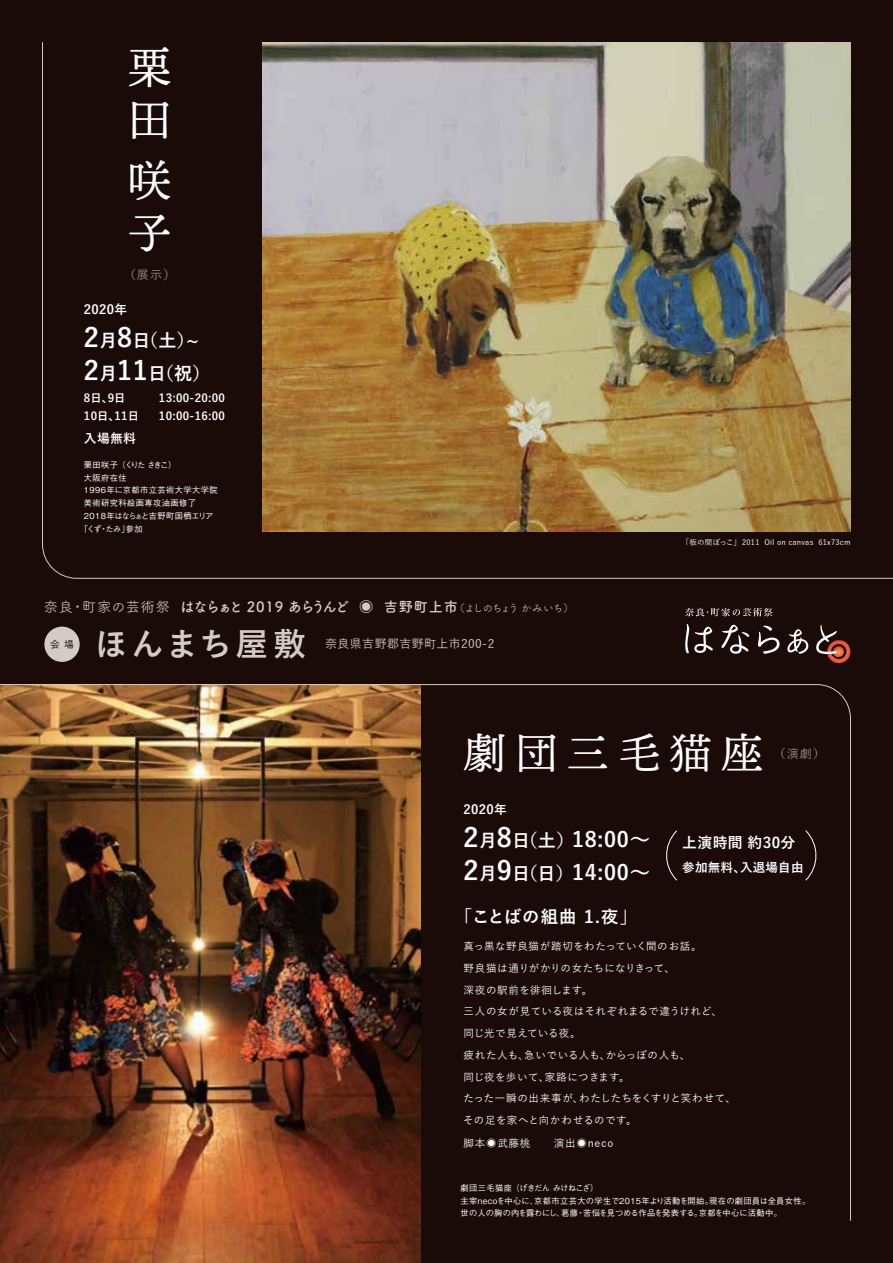
<style>
.page{position:relative;width:893px;height:1263px;background:#1a0b08}
.page>*{position:absolute;margin:0;border:0;box-sizing:border-box;transform-origin:0 0}
.t1{font:44.25px/52.5px "Ten Mincho";color:#fff}
.t2{font:42.75px "Ten Mincho";letter-spacing:.205em;color:#fff}
.t3{font:700 32.25px "Yu Go";letter-spacing:.125em;color:#d3cbc6}
.t4{font:700 21px/33px "Yu Go";letter-spacing:.025em;color:#fff}
.t5{font:700 18px/33px "Yu Go";color:#fff}
.t6{font:700 17.25px "Yu Go";letter-spacing:.055em;color:#fff}
.t7{font:700 14.85px "Yu Go";letter-spacing:.025em;color:#fff}
.t8{font:700 14.25px "Tsuku A Rd Gothic";letter-spacing:-.07em;color:#d3cbc6}
.t9{font:700 12.75px "Yu Go";letter-spacing:.025em;color:#fff}
.t10{font:700 12.45px "Yu Go";letter-spacing:.025em;color:#fff}
.t11{font:500 12px "Yu Go";letter-spacing:.03em;color:#d3cbc6}
.t12{font:500 12px "Yu Go";color:#929491}
.t13{font:700 11.25px "Yu Go";letter-spacing:.025em;color:#fff}
.t14{font:500 10.5px/21.9px "Yu Go";letter-spacing:.04em;color:#fff}
.t15{font:500 9.75px "Gothic BBB Pro";color:#221815}
.t16{font:500 8.25px/12.8px "Gothic BBB Pro";letter-spacing:.02em;color:#fff}
.t17{font:500 8.25px "Gothic BBB Pro";letter-spacing:.05em;color:#fff}
.t18{font:500 8.25px "Gothic BBB Pro";letter-spacing:-.015em;color:#fff}
.t19{font:500 8.25px "Gothic BBB Pro";letter-spacing:-.17em;color:#fff}
.t20{font:500 7.5px "Yu Go";letter-spacing:.03em;color:#fff}
.s1{font-size:26.25px}
.s2{font-weight:400}
.s3{font-weight:400;font-size:10.5px}
.s4{font-size:18px}
</style>
<div class="page">
<img style="left:0;top:1221px;width:421px;height:42px">
<img style="left:42px;top:42px;width:851px;height:537px">
<img style="left:0;top:684px;width:851px;height:537px">
<div style="left:44px;top:627px;width:36px;height:35px;background:#d3cbc6;border-radius:50%"></div>
<svg style="left:685px;top:623px;width:28px;height:31px"></svg>
<svg style="left:758px;top:626px;width:21px;height:28px"></svg>
<svg style="left:787px;top:629px;width:21px;height:25px"></svg>
<svg style="left:816px;top:625px;width:35px;height:39px"></svg>
<svg style="left:721px;top:624px;width:28px;height:30px"></svg>
<svg style="left:685px;top:608px;width:88px;height:9px"></svg>
<svg style="left:663px;top:830px;width:14px;height:51px"></svg>
<svg style="left:805px;top:830px;width:14px;height:51px"></svg>
<h1 class="t1" style="left:127px;top:42px;width:45px">栗田</h1>
<h1 class="t1" style="left:127px;top:155px;width:45px">咲子</h1>
<p class="t12" style="left:124px;top:263px;width:53px">（展示）</p>
<p class="t9" style="left:84px;top:302px;width:45px">2020年</p>
<h3 class="t5" style="left:84px;top:324px;width:128px"><span class="s1">2</span>月<span class="s1">8</span>日（土）~<br><span class="s1">2</span>月<span class="s1">11</span>日（祝）</h3>
<p class="t13" style="left:84px;top:392px;width:43px">8日、9日</p>
<p class="t13" style="left:159px;top:392px;width:68px">13:00-20:00</p>
<p class="t13" style="left:84px;top:410px;width:57px">10日、11日</p>
<p class="t13" style="left:159px;top:410px;width:68px">10:00-16:00</p>
<p class="t9" style="left:84px;top:431px;width:53px">入場無料</p>
<p class="t19" style="left:84px;top:458px;width:94px">栗田咲子 （くりた さきこ）</p>
<p class="t17" style="left:84px;top:471px;width:44px">大阪府在住</p>
<p class="t17" style="left:84px;top:484px;width:135px">1996年に京都市立芸術大学大学院</p>
<p class="t17" style="left:84px;top:496px;width:114px">美術研究科絵画専攻油画修了</p>
<p class="t18" style="left:84px;top:509px;width:131px">2018年はならぁと吉野町国栖エリア</p>
<p class="t17" style="left:80px;top:522px;width:65px">「くず・たみ」参加</p>
<h3 class="t8" style="left:44px;top:595px;width:531px"><span class="s2">奈良・町家の芸術祭</span> はならぁと 2019 あらうんど ◉ 吉野町上市<span class="s3">（よしのちょう かみいち）</span></h3>
<p class="t15" style="left:50px;top:636px;width:25px">会 場</p>
<h3 class="t3" style="left:95px;top:626px;width:212px">ほんまち屋敷</h3>
<p class="t11" style="left:325px;top:632px;width:171px">奈良県吉野郡吉野町上市200-2</p>
<p class="t20" style="left:682px;top:535px;width:170px">「板の間ぼっこ」 2011 Oil on canvas 61x73cm</p>
<h2 class="t2" style="left:463px;top:729px;width:302px">劇団三毛猫座</h2>
<p class="t12" style="left:773px;top:742px;width:53px">（演劇）</p>
<p class="t9" style="left:463px;top:802px;width:45px">2020年</p>
<h3 class="t4" style="left:463px;top:823px;width:188px"><span class="s1">2</span><span class="s4">月</span><span class="s1">8</span><span class="s4">日（土）</span>18:00～<br><span class="s1">2</span><span class="s4">月</span><span class="s1">9</span><span class="s4">日（日）</span>14:00～</h3>
<h3 class="t6" style="left:455px;top:907px;width:194px">「ことばの組曲 1.夜」　</h3>
<p class="t14" style="left:463px;top:934px;width:274px">真っ黒な野良猫が踏切をわたっていく間のお話。<br>野良猫は通りがかりの女たちになりきって、<br>深夜の駅前を徘徊します。<br>三人の女が見ている夜はそれぞれまるで違うけれど、<br>同じ光で見えている夜。<br>疲れた人も、急いでいる人も、からっぽの人も、<br>同じ夜を歩いて、家路につきます。<br>たった一瞬の出来事が、わたしたちをくすりと笑わせて、その足を家へと向かわせるのです。<br>脚本◉武藤桃　　演出◉neco</p>
<h3 class="t7" style="left:682px;top:834px;width:115px">上演時間 約30分</h3>
<p class="t10" style="left:682px;top:861px;width:123px">参加無料、入退場自由</p>
<p class="t16" style="left:461px;top:1180px;width:351px">劇団三毛猫座 （げきだん みけねこざ）<br>主宰necoを中心に、京都市立芸大の学生で2015年より活動を開始。現在の劇団員は全員女性。世の人の胸の内を露わにし、葛藤・苦悩を見つめる作品を発表する。京都を中心に活動中。</p>
</div>
